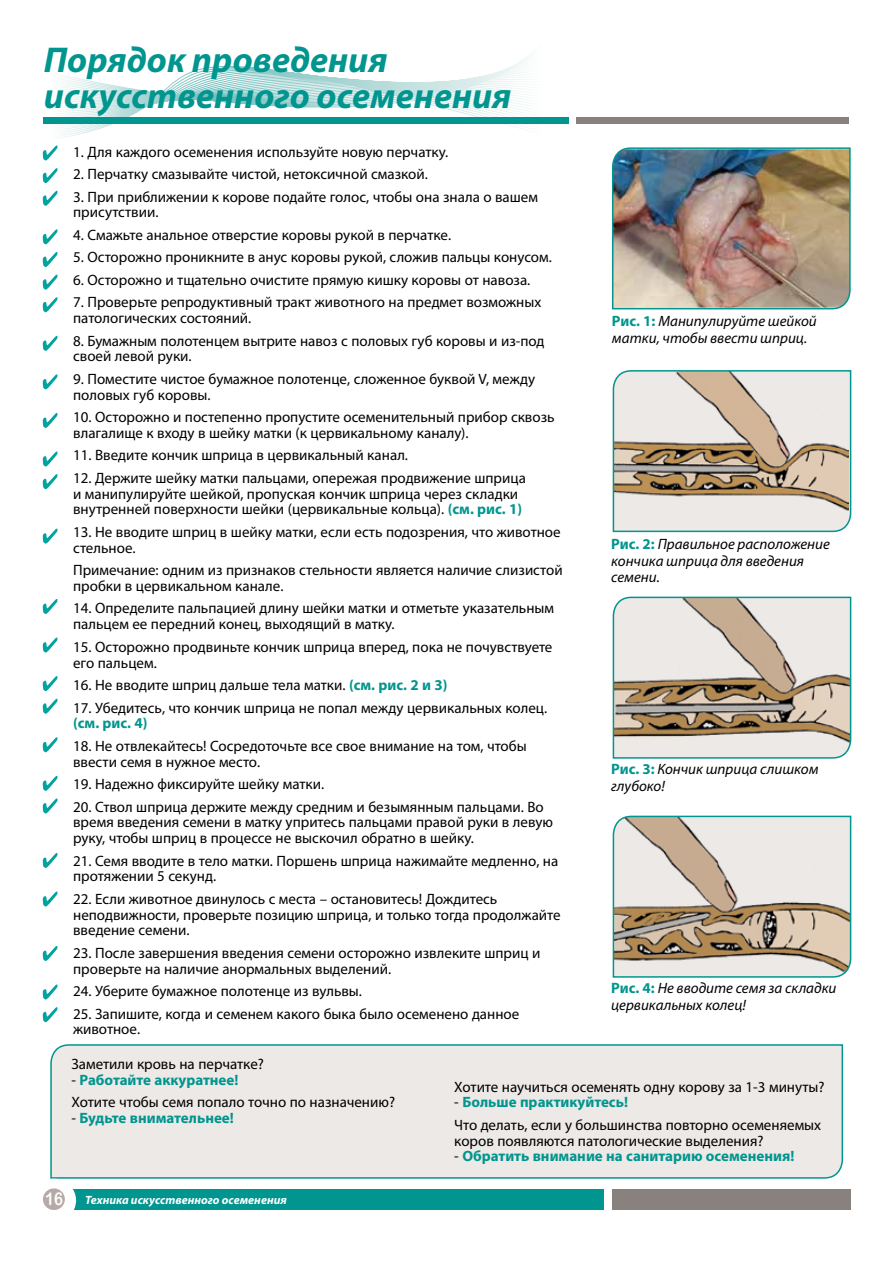
<style>
.page{position:relative;width:893px;height:1263px;background:#fff}
.page>*{position:absolute;margin:0;border:0;box-sizing:border-box;transform-origin:0 0}
.t1{font:italic 700 36px/36px "Myriad Pro";color:#00958e}
.t2{font:17.7px "Arial Rounded MT Bold";color:#fff;scale:.85 1}
.t3{font:15px/15.8px "Myriad Pro";color:#000}
.t4{font:italic 15px/16.5px "Myriad Pro";color:#000}
.t5{font:700 15px "Myriad Pro";color:#00958e}
.t6{font:italic 700 12px "Myriad Pro";color:#fff}
.s1{font-weight:700;color:#00958e}
.s2{font-weight:400;color:#000}
.s3{font-weight:700;font-style:normal;color:#00958e}
</style>
<div class="page">
<div style="left:50px;top:1044px;width:794px;height:135px;background:#ece9e7"></div>
<div style="left:43px;top:1189px;width:561px;height:21px;background:#00958e"></div>
<div style="left:612px;top:1189px;width:238px;height:21px;background:#88817e"></div>
<div style="left:32px;top:1179px;width:44px;height:43px;background:#fff;border-radius:50%"></div>
<div style="left:43px;top:1188px;width:22px;height:22px;background:#b6aaa7;border-radius:50%"></div>
<svg style="left:58px;top:56px;width:470px;height:82px"></svg>
<div style="left:44px;top:117px;width:525px;height:7px;background:#00958e"></div>
<div style="left:576px;top:117px;width:273px;height:7px;background:#88817e"></div>
<svg style="left:43px;top:145px;width:14px;height:15px"></svg>
<svg style="left:43px;top:168px;width:14px;height:15px"></svg>
<svg style="left:43px;top:191px;width:14px;height:15px"></svg>
<svg style="left:43px;top:229px;width:14px;height:15px"></svg>
<svg style="left:43px;top:252px;width:14px;height:15px"></svg>
<svg style="left:43px;top:275px;width:14px;height:15px"></svg>
<svg style="left:43px;top:297px;width:14px;height:15px"></svg>
<svg style="left:43px;top:336px;width:14px;height:15px"></svg>
<svg style="left:43px;top:374px;width:14px;height:15px"></svg>
<svg style="left:43px;top:413px;width:14px;height:15px"></svg>
<svg style="left:43px;top:451px;width:14px;height:15px"></svg>
<svg style="left:43px;top:474px;width:14px;height:15px"></svg>
<svg style="left:43px;top:529px;width:14px;height:15px"></svg>
<svg style="left:43px;top:599px;width:14px;height:15px"></svg>
<svg style="left:43px;top:637px;width:14px;height:15px"></svg>
<svg style="left:43px;top:676px;width:14px;height:15px"></svg>
<svg style="left:43px;top:699px;width:14px;height:15px"></svg>
<svg style="left:43px;top:737px;width:14px;height:15px"></svg>
<svg style="left:43px;top:776px;width:14px;height:15px"></svg>
<svg style="left:43px;top:798px;width:14px;height:15px"></svg>
<svg style="left:43px;top:853px;width:14px;height:15px"></svg>
<svg style="left:43px;top:891px;width:14px;height:15px"></svg>
<svg style="left:43px;top:946px;width:14px;height:15px"></svg>
<svg style="left:43px;top:984px;width:14px;height:15px"></svg>
<svg style="left:43px;top:1007px;width:14px;height:15px"></svg>
<img style="left:612px;top:147px;width:239px;height:163px">
<svg style="left:612px;top:370px;width:240px;height:163px;background:#cbc4b7"></svg>
<svg style="left:612px;top:596px;width:240px;height:163px;background:#c6bfb3"></svg>
<svg style="left:612px;top:815px;width:240px;height:163px;background:#c9c2b5"></svg>
<h1 class="t1" style="left:44px;top:41px;width:469px">Порядок проведения искусственного осеменения</h1>
<p class="t3" style="left:73px;top:144px;width:377px">1. Для каждого осеменения используйте новую перчатку.</p>
<p class="t3" style="left:73px;top:166px;width:356px">2. Перчатку смазывайте чистой, нетоксичной смазкой.</p>
<p class="t3" style="left:73px;top:189px;width:466px">3. При приближении к корове подайте голос, чтобы она знала о вашем присутствии.</p>
<p class="t3" style="left:73px;top:227px;width:379px">4. Смажьте анальное отверстие коровы рукой в перчатке.</p>
<p class="t3" style="left:73px;top:249px;width:480px">5. Осторожно проникните в анус коровы рукой, сложив пальцы конусом.</p>
<p class="t3" style="left:73px;top:272px;width:459px">6. Осторожно и тщательно очистите прямую кишку коровы от навоза.</p>
<p class="t3" style="left:73px;top:294px;width:470px">7. Проверьте репродуктивный тракт животного на предмет возможных патологических состояний.</p>
<p class="t3" style="left:73px;top:333px;width:473px">8. Бумажным полотенцем вытрите навоз с половых губ коровы и из-под своей левой руки.</p>
<p class="t3" style="left:73px;top:371px;width:463px">9. Поместите чистое бумажное полотенце, сложенное буквой V, между половых губ коровы.</p>
<p class="t3" style="left:73px;top:409px;width:483px">10. Осторожно и постепенно пропустите осеменительный прибор сквозь влагалище к входу в шейку матки (к цервикальному каналу).</p>
<p class="t3" style="left:73px;top:447px;width:336px">11. Введите кончик шприца в цервикальный канал.</p>
<p class="t3" style="left:73px;top:470px;width:454px">12. Держите шейку матки пальцами, опережая продвижение шприца и манипулируйте шейкой, пропуская кончик шприца через складки внутренней поверхности шейки (цервикальные кольца). <span class="s1">(см. рис. 1)</span></p>
<p class="t3" style="left:73px;top:524px;width:489px">13. Не вводите шприц в шейку матки, если есть подозрения, что животное стельное.</p>
<p class="t3" style="left:73px;top:562px;width:491px">Примечание: одним из признаков стельности является наличие слизистой пробки в цервикальном канале.</p>
<p class="t3" style="left:73px;top:600px;width:482px">14. Определите пальпацией длину шейки матки и отметьте указательным пальцем ее передний конец, выходящий в матку.</p>
<p class="t3" style="left:73px;top:639px;width:481px">15. Осторожно продвиньте кончик шприца вперед, пока не почувствуете его пальцем.</p>
<p class="t3" style="left:73px;top:677px;width:376px">16. Не вводите шприц дальше тела матки. <span class="s1">(см. рис. 2 и 3)</span></p>
<p class="t3" style="left:73px;top:699px;width:476px">17. Убедитесь, что кончик шприца не попал между цервикальных колец.</p>
<p class="t5" style="left:73px;top:713px;width:76px">(см. рис. 4)</p>
<p class="t3" style="left:73px;top:738px;width:455px">18. Не отвлекайтесь! Сосредоточьте все свое внимание на том, чтобы ввести семя в нужное место.</p>
<p class="t3" style="left:73px;top:776px;width:253px">19. Надежно фиксируйте шейку матки.</p>
<p class="t3" style="left:73px;top:798px;width:481px">20. Ствол шприца держите между средним и безымянным пальцами. Во время введения семени в матку упритесь пальцами правой руки в левую руку, чтобы шприц в процессе не выскочил обратно в шейку.</p>
<p class="t3" style="left:73px;top:852px;width:487px">21. Семя вводите в тело матки. Поршень шприца нажимайте медленно, на протяжении 5 секунд.</p>
<p class="t3" style="left:73px;top:891px;width:489px">22. Если животное двинулось с места – остановитесь! Дождитесь неподвижности, проверьте позицию шприца, и только тогда продолжайте введение семени.</p>
<p class="t3" style="left:73px;top:945px;width:469px">23. После завершения введения семени осторожно извлеките шприц и проверьте на наличие анормальных выделений.</p>
<p class="t3" style="left:73px;top:983px;width:290px">24. Уберите бумажное полотенце из вульвы.</p>
<p class="t3" style="left:73px;top:1005px;width:448px">25. Запишите, когда и семенем какого быка было осеменено данное животное.</p>
<p class="t3" style="left:72px;top:1056px;width:194px">Заметили кровь на перчатке?</p>
<p class="t3" style="left:72px;top:1068px;width:325px;line-height:22.5px">- <span class="s1">Работайте аккуратнее!<br></span>Хотите чтобы семя попало точно по назначению?</p>
<p class="t5" style="left:72px;top:1108px;width:164px"><span class="s2">-</span> Будьте внимательнее!</p>
<p class="t4" style="left:612px;top:313px;width:206px"><span class="s3">Рис. 1:</span> Манипулируйте шейкой матки, чтобы ввести шприц.</p>
<p class="t4" style="left:611px;top:536px;width:220px"><span class="s3">Рис. 2:</span> Правильное расположение кончика шприца для введения семени.</p>
<p class="t4" style="left:611px;top:761px;width:209px"><span class="s3">Рис. 3:</span> Кончик шприца слишком глубоко!</p>
<p class="t4" style="left:611px;top:980px;width:227px"><span class="s3">Рис. 4:</span> Не вводите семя за складки цервикальных колец!</p>
<p class="t3" style="left:454px;top:1078px;width:372px">Хотите научиться осеменять одну корову за 1-3 минуты?</p>
<p class="t3" style="left:454px;top:1091px;width:368px;line-height:22.5px">- <span class="s1">Больше практикуйтесь!<br></span>Что делать, если у большинства повторно осеменяемых</p>
<p class="t3" style="left:454px;top:1132px;width:311px">коров появляются патологические выделения?</p>
<p class="t5" style="left:454px;top:1147px;width:342px"><span class="s2">-</span> Обратить внимание на санитарию осеменения!</p>
<p class="t2" style="left:45px;top:1188px;width:22px">16</p>
<p class="t6" style="left:85px;top:1192px;width:203px">Техника искусственного осеменения</p>
</div>
